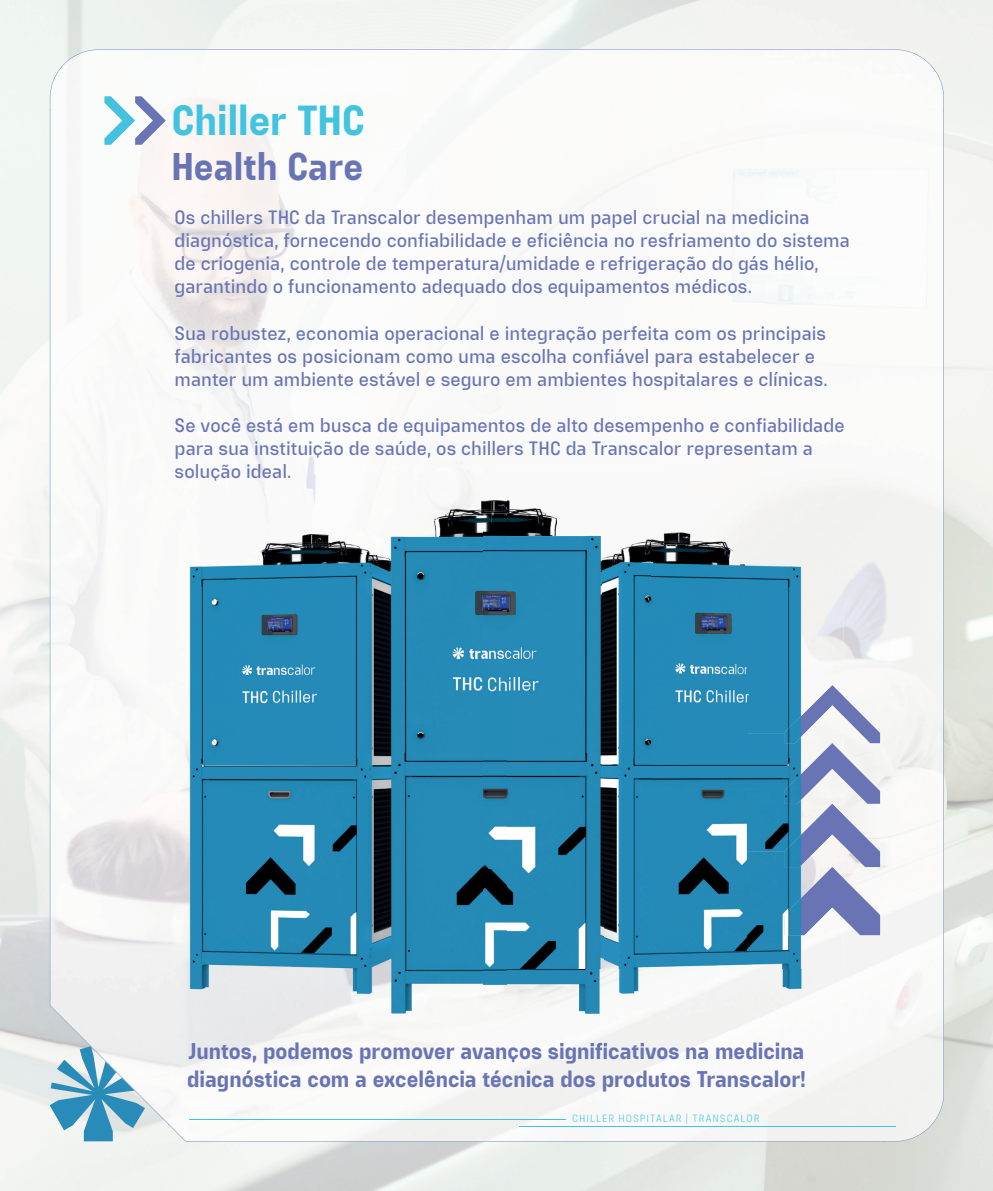
<style>
.page{position:relative;width:993px;height:1191px;background:#fff}
.page>*{position:absolute;margin:0;border:0;box-sizing:border-box;transform-origin:0 0}
.t1{font:700 42px "Extatica";color:#42c4e0}
.t2{font:700 38.5px "Extatica";color:#6974b5}
.t3{font:700 22.75px/27.3px "Extatica";color:#6974b5}
.t4{font:500 19.25px/23.1px "Extatica";color:#6974b5}
.t5{font:300 10.5px "Extatica";letter-spacing:.1em;color:#42c4e0}
</style>
<div class="page">
<div style="left:943px;top:62px;width:49px;height:63px;background:#eff2ee"></div>
<img style="left:0;top:125px;width:61px;height:1066px">
<img style="left:931px;top:125px;width:61px;height:1066px">
<img style="left:129px;top:110px;width:635px;height:182px">
<img style="left:148px;top:292px;width:168px;height:204px">
<img style="left:824px;top:534px;width:60px;height:589px">
<img style="left:169px;top:1028px;width:655px;height:95px">
<img style="left:189px;top:1042px;width:614px;height:22px">
<img style="left:50px;top:49px;width:893px;height:61px">
<img style="left:50px;top:110px;width:59px;height:936px">
<img style="left:884px;top:110px;width:59px;height:1031px">
<img style="left:145px;top:1064px;width:24px;height:61px">
<div style="left:168px;top:1123px;width:716px;height:18px;background:#f7f8f6"></div>
<hr style="left:189px;top:1118px;width:376px;height:1px;background:#42c4e0">
<hr style="left:519px;top:1126px;width:376px;height:1px;background:#42c4e0">
<svg style="left:843px;top:685px;width:36px;height:250px"></svg>
<svg style="left:104px;top:96px;width:62px;height:49px"></svg>
<svg style="left:50px;top:1046px;width:95px;height:95px"></svg>
<img style="left:151px;top:496px;width:331px;height:536px">
<img style="left:508px;top:497px;width:335px;height:531px">
<img style="left:784px;top:685px;width:59px;height:250px">
<img style="left:333px;top:466px;width:317px;height:58px">
<img style="left:482px;top:524px;width:26px;height:461px">
<img style="left:333px;top:985px;width:317px;height:57px">
<img style="left:333px;top:1042px;width:317px;height:4px">
<h1 class="t1" style="left:172px;top:96px;width:194px">Chiller THC</h1>
<h2 class="t2" style="left:171px;top:143px;width:193px">Health Care</h2>
<p class="t4" style="left:174px;top:206px;width:676px">Os chillers THC da Transcalor desempenham um papel crucial na medicina diagnóstica, fornecendo confiabilidade e eficiência no resfriamento do sistema de criogenia, controle de temperatura/umidade e refrigeração do gás hélio, garantindo o funcionamento adequado dos equipamentos médicos.</p>
<p class="t4" style="left:174px;top:321px;width:654px">Sua robustez, economia operacional e integração perfeita com os principais fabricantes os posicionam como uma escolha confiável para estabelecer e manter um ambiente estável e seguro em ambientes hospitalares e clínicas.</p>
<p class="t4" style="left:174px;top:413px;width:671px">Se você está em busca de equipamentos de alto desempenho e confiabilidade para sua instituição de saúde, os chillers THC da Transcalor representam a solução ideal.</p>
<p class="t3" style="left:187px;top:1037px;width:620px">Juntos, podemos promover avanços significativos na medicina diagnóstica com a excelência técnica dos produtos Transcalor!</p>
<p class="t5" style="left:572px;top:1112px;width:189px">CHILLER HOSPITALAR | TRANSCALOR</p>
</div>
